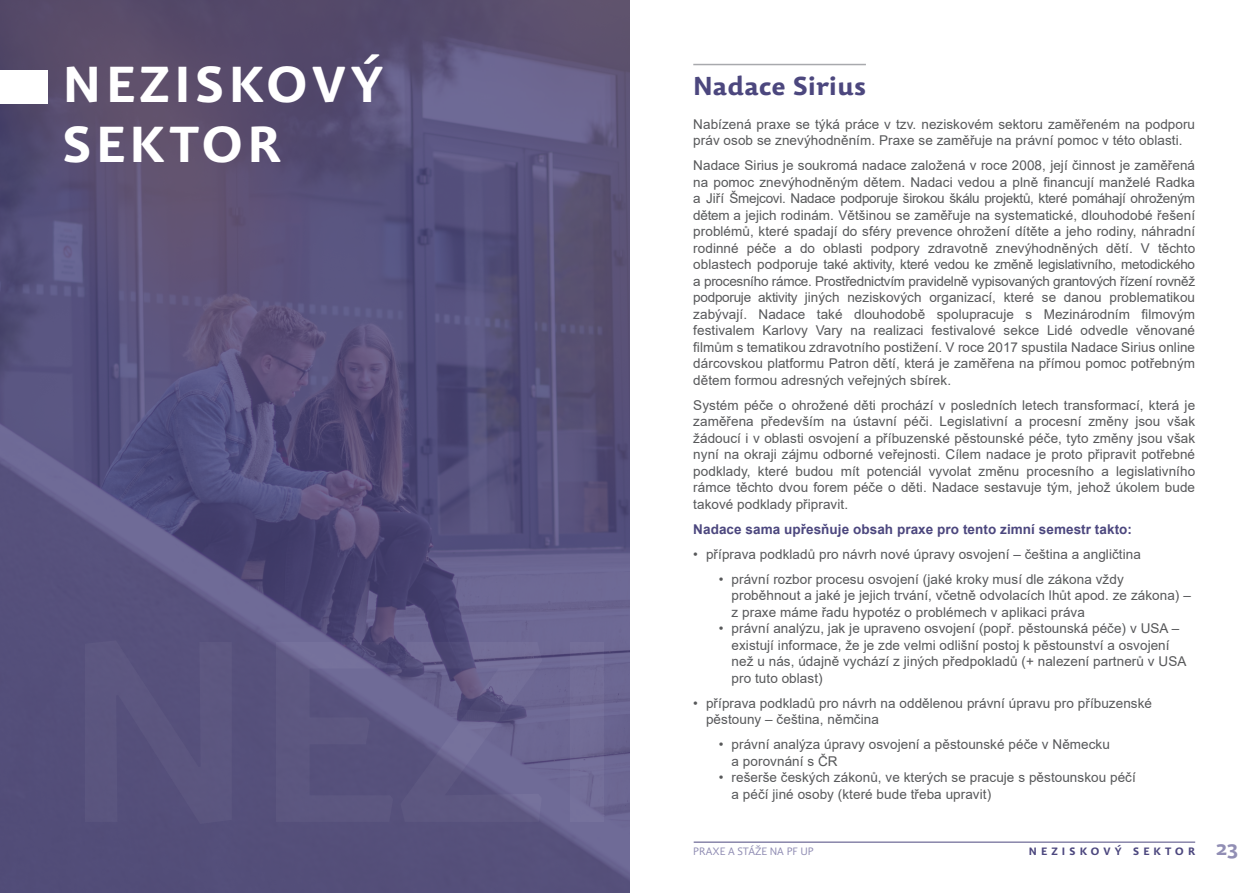
<style>
.page{position:relative;width:1259px;height:893px;background:#fff}
.page>*{position:absolute;margin:0;border:0;box-sizing:border-box;transform-origin:0 0}
.Nadpis_1{font:700 49.65px/59.6px "Dederon SDOT";letter-spacing:.1em;color:#fff}
.Nadpis_2{font:700 25.5px "Dederon SDOT";color:#4c477e}
.t1{font:700 19.5px "Dederon SDOT";color:#918eb4}
.t2{font:13.5px/16.5px "Arial";letter-spacing:.005em;color:#57585a}
.Tučný_text{font:700 13.5px "Arial";letter-spacing:.005em;color:#4c477e}
.t3{font:300 10.5px "Dederon SLOT";color:#918eb4}
.Normal{font:700 10.5px "Dederon SDOT";letter-spacing:.4em;color:#4c477e}
</style>
<div class="page">
<hr style="left:693px;top:842px;width:502px;height:1px;background:#4c477e">
<svg style="left:0;top:0;width:629px;height:893px;background:#58527b"></svg>
<div style="left:0;top:70px;width:47px;height:33px;background:#fff"></div>
<hr style="left:693px;top:64px;width:173px;height:1px;background:#a8a9ad">
<p class="Nadpis_1" style="left:63px;top:55px;width:322px">NEZISKOVÝ<br>SEKTOR</p>
<p class="Nadpis_2" style="left:693px;top:70px;width:174px">Nadace Sirius</p>
<p class="t2" style="left:693px;top:115px;width:503px">Nabízená praxe se týká práce v tzv. neziskovém sektoru zaměřeném na podporu práv osob se znevýhodněním. Praxe se zaměřuje na právní pomoc v této oblasti.</p>
<p class="t2" style="left:693px;top:157px;width:503px;text-align:justify">Nadace Sirius je soukromá nadace založená v roce 2008, její činnost je zaměřená na pomoc znevýhodněným dětem. Nadaci vedou a plně financují manželé Radka a Jiří Šmejcovi. Nadace podporuje širokou škálu projektů, které pomáhají ohroženým dětem a jejich rodinám. Většinou se zaměřuje na systematické, dlouhodobé řešení problémů, které spadají do sféry prevence ohrožení dítěte a jeho rodiny, náhradní rodinné péče a do oblasti podpory zdravotně znevýhodněných dětí. V těchto oblastech podporuje také aktivity, které vedou ke změně legislativního, metodického a procesního rámce. Prostřednictvím pravidelně vypisovaných grantových řízení rovněž podporuje aktivity jiných neziskových organizací, které se danou problematikou zabývají. Nadace také dlouhodobě spolupracuje s Mezinárodním filmovým festivalem Karlovy Vary na realizaci festivalové sekce Lidé odvedle věnované filmům s tematikou zdravotního postižení. V roce 2017 spustila Nadace Sirius online dárcovskou platformu Patron dětí, která je zaměřena na přímou pomoc potřebným dětem formou adresných veřejných sbírek.</p>
<p class="t2" style="left:693px;top:396px;width:503px;text-align:justify">Systém péče o ohrožené děti prochází v posledních letech transformací, která je zaměřena především na ústavní péči. Legislativní a procesní změny jsou však žádoucí i v oblasti osvojení a příbuzenské pěstounské péče, tyto změny jsou však nyní na okraji zájmu odborné veřejnosti. Cílem nadace je proto připravit potřebné podklady, které budou mít potenciál vyvolat změnu procesního a legislativního rámce těchto dvou forem péče o děti. Nadace sestavuje tým, jehož úkolem bude takové podklady připravit.</p>
<p class="Tučný_text" style="left:693px;top:519px;width:440px">Nadace sama upřesňuje obsah praxe pro tento zimní semestr takto:</p>
<p class="t2" style="left:693px;top:545px;width:449px">• příprava podkladů pro návrh nové úpravy osvojení – čeština a angličtina</p>
<p class="t2" style="left:731px;top:570px;width:461px;text-indent:-13px">• právní rozbor procesu osvojení (jaké kroky musí dle zákona vždy proběhnout a jaké je jejich trvání, včetně odvolacích lhůt apod. ze zákona) – z praxe máme řadu hypotéz o problémech v aplikaci práva</p>
<p class="t2" style="left:731px;top:620px;width:456px;text-indent:-13px">• právní analýzu, jak je upraveno osvojení (popř. pěstounská péče) v USA – existují informace, že je zde velmi odlišní postoj k pěstounství a osvojení než u nás, údajně vychází z jiných předpokladů (+ nalezení partnerů v USA pro tuto oblast)</p>
<p class="t2" style="left:706px;top:694px;width:447px;text-indent:-13px">• příprava podkladů pro návrh na oddělenou právní úpravu pro příbuzenské pěstouny – čeština, němčina</p>
<p class="t2" style="left:731px;top:736px;width:380px;text-indent:-13px">• právní analýza úpravy osvojení a pěstounské péče v Německu a porovnání s ČR</p>
<p class="t2" style="left:731px;top:769px;width:406px;text-indent:-13px">• rešerše českých zákonů, ve kterých se pracuje s pěstounskou péčí a péčí jiné osoby (které bude třeba upravit)</p>
<p class="t3" style="left:693px;top:845px;width:122px">PRAXE A STÁŽE NA PF UP</p>
<h3 class="t1" style="left:1216px;top:836px;width:23px">23</h3>
<p class="Normal" style="left:1029px;top:845px;width:168px">NEZISKOVÝ SEKTOR</p>
</div>
